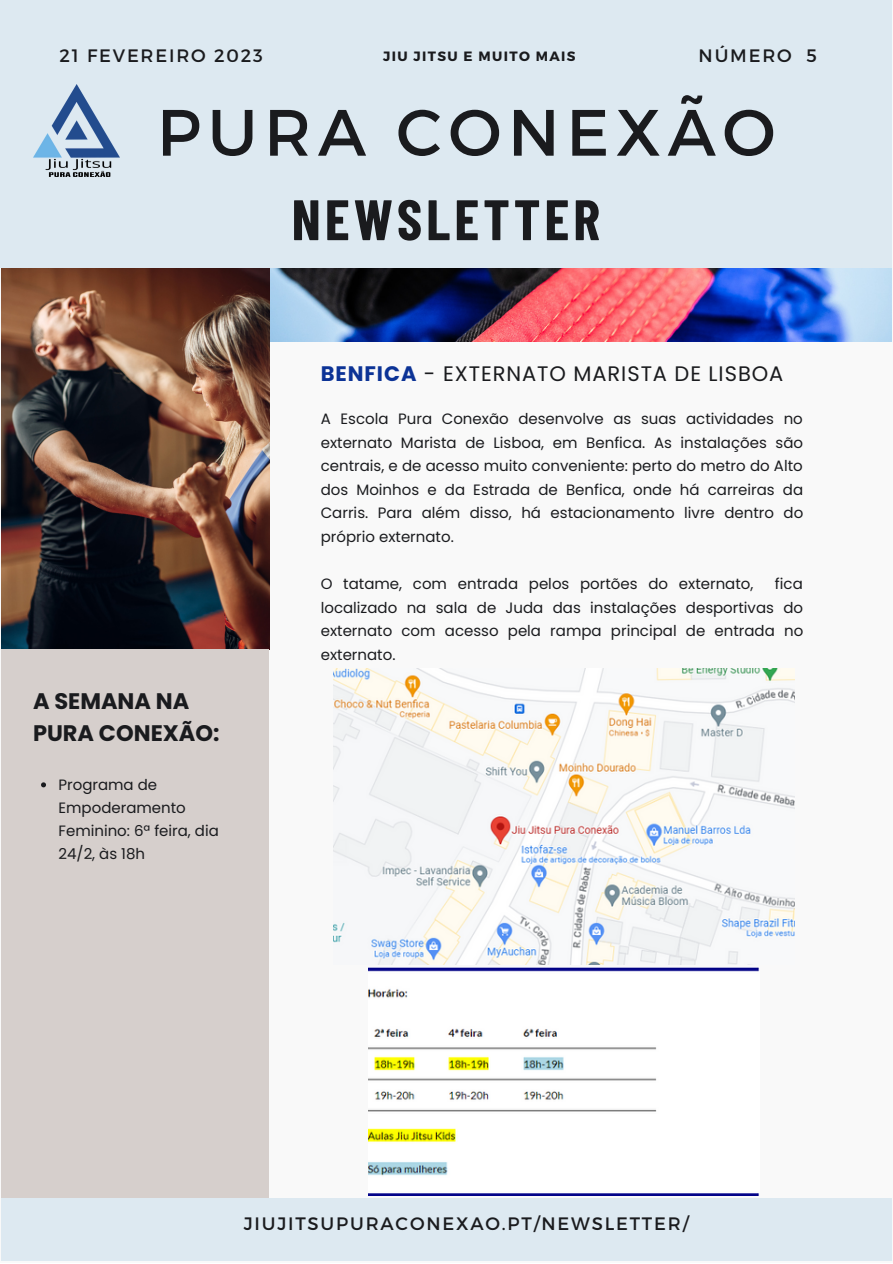
<style>
.page{position:relative;width:893px;height:1264px;background:#fff}
.page>*{position:absolute;margin:0;border:0;box-sizing:border-box;transform-origin:0 0}
.t1{font:65.4px "Montserrat";letter-spacing:.1em;color:#1a1b1e}
.t2{font:700 57px "Barlow Condensed";letter-spacing:.07em;color:#1a1b1e}
.t3{font:700 22.5px/31.5px "Poppins";color:#1a1b1e}
.t4{font:21px "Poppins";letter-spacing:.045em;color:#1a1b1e}
.t5{font:18px "Montserrat";letter-spacing:.1em;color:#1a1b1e}
.t6{font:15px/23.5px "Poppins";color:#1a1b1e;text-align:justify}
.t7{font:700 13.5px "Montserrat";letter-spacing:.1em;color:#1a1b1e}
.s1{font-weight:700;color:#0c3396}
</style>
<div class="page">
<div style="left:0;top:0;width:892px;height:1262px;background:#f9f9f9"></div>
<img style="left:269px;top:268px;width:622px;height:73px">
<img style="left:1px;top:268px;width:268px;height:381px">
<div style="left:1px;top:649px;width:268px;height:548px;background:#d6cfcc"></div>
<div style="left:1px;top:1198px;width:890px;height:62px;background:#dde9f1"></div>
<div style="left:0;top:0;width:891px;height:268px;background:#dde9f1"></div>
<img style="left:33px;top:84px;width:87px;height:93px">
<img style="left:333px;top:668px;width:461px;height:296px">
<img style="left:368px;top:967px;width:391px;height:228px">
<svg style="left:41px;top:782px;width:5px;height:5px"></svg>
<p class="t5" style="left:59px;top:44px;width:205px">21 FEVEREIRO 2023</p>
<p class="t7" style="left:383px;top:47px;width:194px">JIU JITSU E MUITO MAIS</p>
<p class="t5" style="left:698px;top:44px;width:120px">NÚMERO 5</p>
<h1 class="t1" style="left:157px;top:90px;width:620px">PURA CONEXÃO</h1>
<h2 class="t2" style="left:291px;top:183px;width:310px">NEWSLETTER</h2>
<h3 class="t3" style="left:33px;top:685px;width:188px">A SEMANA NA<br>PURA CONEXÃO:</h3>
<p class="t6" style="left:58px;top:773px;width:162px;line-height:23px;text-align:left">Programa de<br>Empoderamento<br>Feminino: 6ª feira, dia<br>24/2, às 18h</p>
<h3 class="t4" style="left:321px;top:359px;width:464px"><span class="s1">BENFICA</span> - EXTERNATO MARISTA DE LISBOA</h3>
<p class="t6" style="left:321px;top:407px;width:484px">A Escola Pura Conexão desenvolve as suas actividades no externato Marista de Lisboa, em Benfica. As instalações são centrais, e de acesso muito conveniente: perto do metro do Alto dos Moinhos e da Estrada de Benfica, onde há carreiras da Carris. Para além disso, há estacionamento livre dentro do próprio externato.</p>
<p class="t6" style="left:321px;top:572px;width:434px">O tatame, com entrada pelos portões do externato,</p>
<p class="t6" style="left:321px;top:572px;width:484px;text-indent:454px">fica localizado na sala de Juda das instalações desportivas do externato com acesso pela rampa principal de entrada no externato.</p>
<p class="t5" style="left:244px;top:1211px;width:446px">JIUJITSUPURACONEXAO.PT/NEWSLETTER/</p>
</div>
